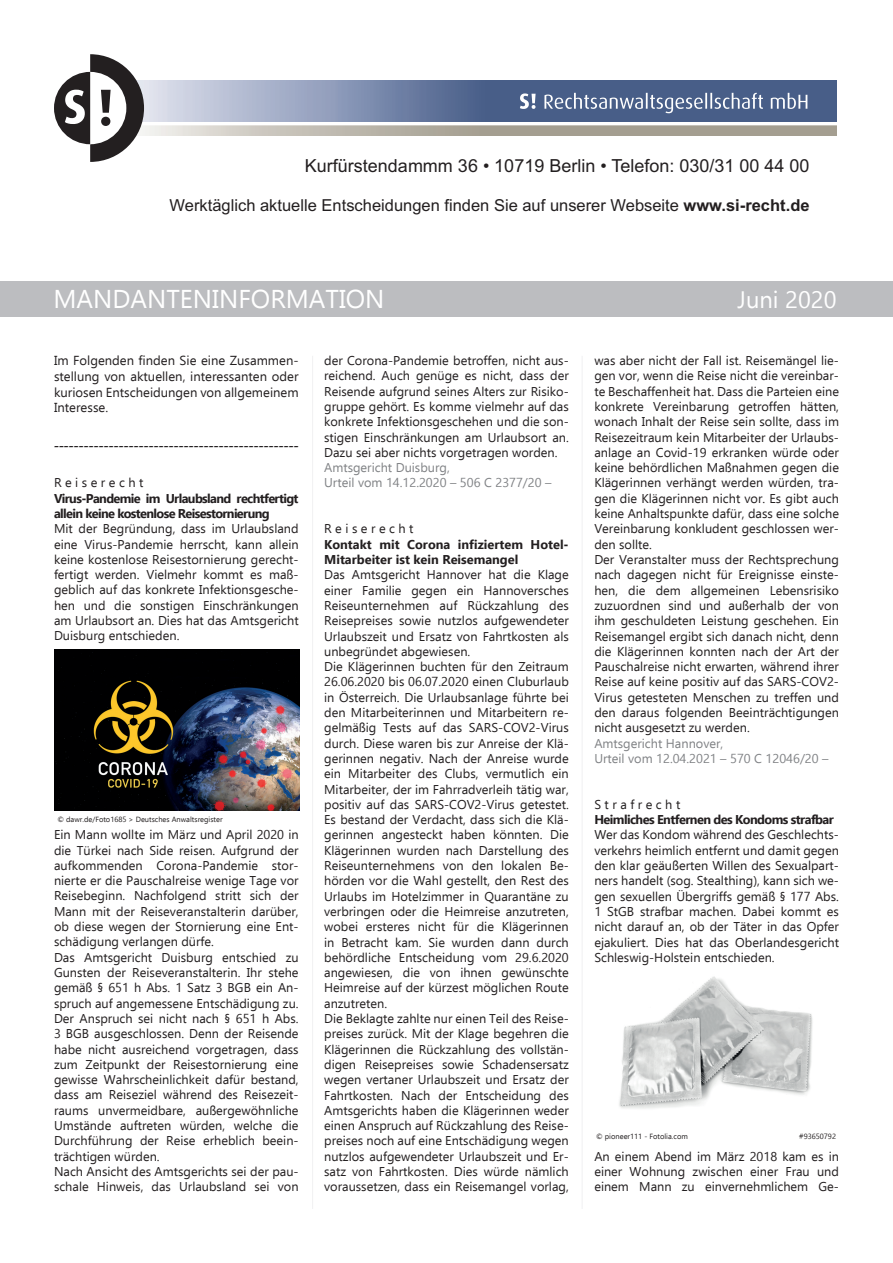
<style>
.page{position:relative;width:893px;height:1263px;background:#fff}
.page>*{position:absolute;margin:0;border:0;box-sizing:border-box;transform-origin:0 0}
.t1{font:25.8px "Ebrima";color:#fff}
.t2{font:23.7px "Ebrima";color:#fff}
.t3{font:18px "Arial";color:#231f20}
.t4{font:16.5px "Arial";color:#231f20}
.t5{font:italic 15px "Times New Roman";color:#231f20}
.t6{font:13.05px/15.6px "Ebrima";color:#231f20;text-align:justify}
.t7{font:12.75px/15.3px "Ebrima";color:#231f20;text-align:justify}
.t8{font:700 12.75px/15.3px "Ebrima";letter-spacing:-.045em;color:#231f20}
.t9{font:12.75px/15.3px "Ebrima";color:#808285}
.t10{font:700 12.75px/15.3px "Ebrima";color:#231f20}
.t11{font:7.5px "Ebrima";color:#231f20}
.s1{font-weight:700}
</style>
<div class="page">
<div style="left:0;top:281px;width:893px;height:35px;background:#bcbdc0"></div>
<hr style="left:312px;top:356px;width:1px;height:853px;background:#bcbdc0">
<hr style="left:582px;top:356px;width:1px;height:853px;background:#bcbdc0">
<img style="left:55px;top:649px;width:244px;height:162px">
<img style="left:619px;top:976px;width:194px;height:133px">
<img style="left:144px;top:80px;width:692px;height:41px">
<svg style="left:520px;top:93px;width:287px;height:20px;background:#6f80a1"></svg>
<svg style="left:54px;top:54px;width:90px;height:108px"></svg>
<h3 class="t3" style="left:305px;top:154px;width:506px">Kurfürstendammm 36 • 10719 Berlin • Telefon: 030/31 00 44 00</h3>
<p class="t4" style="left:170px;top:194px;width:641px">Werktäglich aktuelle Entscheidungen finden Sie auf unserer Webseite <span class="s1">www.si-recht.de</span></p>
<h1 class="t1" style="left:53px;top:280px;width:333px">MANDANTENINFORMATION</h1>
<h2 class="t2" style="left:738px;top:282px;width:100px">Juni 2020</h2>
<p class="t6" style="left:54px;top:352px;width:246px">Im Folgenden finden Sie eine Zusammen&shy;stellung von aktuellen, interessanten oder kuriosen Entscheidungen von allgemeinem Interesse.</p>
<p class="t5" style="left:54px;top:434px;width:246px">-------------------------------------------------</p>
<p class="t7" style="left:54px;top:475px;width:91px">R e i s e r e c h t</p>
<p class="t8" style="left:54px;top:490px;width:246px">Virus-Pandemie im Urlaubsland rechtfertigt allein keine kostenlose Reisestornierung</p>
<p class="t7" style="left:54px;top:521px;width:246px">Mit der Begründung, dass im Urlaubsland eine Virus-Pandemie herrscht, kann allein keine kostenlose Reisestornierung gerecht&shy;fertigt werden. Vielmehr kommt es maß&shy;geblich auf das konkrete Infektionsgesche&shy;hen und die sonstigen Einschränkungen am Urlaubsort an. Dies hat das Amtsgericht Duisburg entschieden.</p>
<p class="t11" style="left:57px;top:813px;width:167px">© dawr.de/Foto1685 &gt; Deutsches Anwaltsregister</p>
<p class="t7" style="left:54px;top:827px;width:246px;text-align:left">Ein Mann wollte im März und April 2020 in die Türkei nach Side reisen. Aufgrund der aufkommenden Corona-Pandemie stor&shy;nierte er die Pauschalreise wenige Tage vor Reisebeginn. Nachfolgend stritt sich der Mann mit der Reiseveranstalterin darüber, ob diese wegen der Stornierung eine Ent&shy;schädigung verlangen dürfe.<br>Das Amtsgericht Duisburg entschied zu Gunsten der Reiseveranstalterin. Ihr stehe gemäß § 651 h Abs. 1 Satz 3 BGB ein An&shy;spruch auf angemessene Entschädigung zu.<br>Der Anspruch sei nicht nach § 651 h Abs.<br>3 BGB ausgeschlossen. Denn der Reisende habe nicht ausreichend vorgetragen, dass zum Zeitpunkt der Reisestornierung eine gewisse Wahrscheinlichkeit dafür bestand, dass am Reiseziel während des Reisezeit&shy;raums unvermeidbare, außergewöhnliche Umstände auftreten würden, welche die Durchführung der Reise erheblich beein&shy;trächtigen würden.<br>Nach Ansicht des Amtsgerichts sei der pau&shy;schale Hinweis, das Urlaubsland sei von</p>
<p class="t7" style="left:324px;top:352px;width:246px">der Corona-Pandemie betroffen, nicht aus&shy;reichend. Auch genüge es nicht, dass der Reisende aufgrund seines Alters zur Risiko&shy;gruppe gehört. Es komme vielmehr auf das konkrete Infektionsgeschehen und die son&shy;stigen Einschränkungen am Urlaubsort an.<br>Dazu sei aber nichts vorgetragen worden.</p>
<p class="t9" style="left:324px;top:460px;width:229px">Amtsgericht Duisburg,<br>Urteil vom 14.12.2020 – 506 C 2377/20 –</p>
<p class="t7" style="left:324px;top:521px;width:91px">R e i s e r e c h t</p>
<p class="t10" style="left:324px;top:536px;width:246px">Kontakt mit Corona infiziertem Hotel-<br>Mitarbeiter ist kein Reisemangel</p>
<p class="t7" style="left:324px;top:567px;width:246px;text-align:left">Das Amtsgericht Hannover hat die Klage einer Familie gegen ein Hannoversches Reiseunternehmen auf Rückzahlung des Reisepreises sowie nutzlos aufgewendeter Urlaubszeit und Ersatz von Fahrtkosten als unbegründet abgewiesen.<br>Die Klägerinnen buchten für den Zeitraum 26.06.2020 bis 06.07.2020 einen Cluburlaub in Österreich. Die Urlaubsanlage führte bei den Mitarbeiterinnen und Mitarbeitern re&shy;gelmäßig Tests auf das SARS-COV2-Virus durch. Diese waren bis zur Anreise der Klä&shy;gerinnen negativ. Nach der Anreise wurde ein Mitarbeiter des Clubs, vermutlich ein Mitarbeiter, der im Fahrradverleih tätig war, positiv auf das SARS-COV2-Virus getestet.<br>Es bestand der Verdacht, dass sich die Klä&shy;gerinnen angesteckt haben könnten. Die Klägerinnen wurden nach Darstellung des Reiseunternehmens von den lokalen Be&shy;hörden vor die Wahl gestellt, den Rest des Urlaubs im Hotelzimmer in Quarantäne zu verbringen oder die Heimreise anzutreten, wobei ersteres nicht für die Klägerinnen in Betracht kam. Sie wurden dann durch behördliche Entscheidung vom 29.6.2020 angewiesen, die von ihnen gewünschte Heimreise auf der kürzest möglichen Route anzutreten.<br>Die Beklagte zahlte nur einen Teil des Reise&shy;preises zurück. Mit der Klage begehren die Klägerinnen die Rückzahlung des vollstän&shy;digen Reisepreises sowie Schadensersatz wegen vertaner Urlaubszeit und Ersatz der Fahrtkosten. Nach der Entscheidung des Amtsgerichts haben die Klägerinnen weder einen Anspruch auf Rückzahlung des Reise&shy;preises noch auf eine Entschädigung wegen nutzlos aufgewendeter Urlaubszeit und Er&shy;satz von Fahrtkosten. Dies würde nämlich voraussetzen, dass ein Reisemangel vorlag,</p>
<p class="t7" style="left:594px;top:352px;width:246px;text-align:left">was aber nicht der Fall ist. Reisemängel lie&shy;gen vor, wenn die Reise nicht die vereinbar&shy;te Beschaffenheit hat. Dass die Parteien eine konkrete Vereinbarung getroffen hätten, wonach Inhalt der Reise sein sollte, dass im Reisezeitraum kein Mitarbeiter der Urlaubs&shy;anlage an Covid-19 erkranken würde oder keine behördlichen Maßnahmen gegen die Klägerinnen verhängt werden würden, tra&shy;gen die Klägerinnen nicht vor. Es gibt auch keine Anhaltspunkte dafür, dass eine solche Vereinbarung konkludent geschlossen wer&shy;den sollte.<br>Der Veranstalter muss der Rechtsprechung nach dagegen nicht für Ereignisse einste&shy;hen, die dem allgemeinen Lebensrisiko zuzuordnen sind und außerhalb der von ihm geschuldeten Leistung geschehen. Ein Reisemangel ergibt sich danach nicht, denn die Klägerinnen konnten nach der Art der Pauschalreise nicht erwarten, während ihrer Reise auf keine positiv auf das SARS-COV2- Virus getesteten Menschen zu treffen und den daraus folgenden Beeinträchtigungen nicht ausgesetzt zu werden.</p>
<p class="t9" style="left:594px;top:735px;width:236px">Amtsgericht Hannover,<br>Urteil vom 12.04.2021 – 570 C 12046/20 –</p>
<p class="t7" style="left:594px;top:796px;width:87px">S t r a f r e c h t</p>
<p class="t8" style="left:594px;top:811px;width:241px">Heimliches Entfernen des Kondoms strafbar</p>
<p class="t7" style="left:594px;top:827px;width:246px">Wer das Kondom während des Geschlechts&shy;verkehrs heimlich entfernt und damit gegen den klar geäußerten Willen des Sexualpart&shy;ners handelt (sog. Stealthing), kann sich we&shy;gen sexuellen Übergriffs gemäß § 177 Abs.<br>1 StGB strafbar machen. Dabei kommt es nicht darauf an, ob der Täter in das Opfer ejakuliert. Dies hat das Oberlandesgericht Schleswig-Holstein entschieden.</p>
<p class="t11" style="left:596px;top:1130px;width:93px">© pioneer111 - Fotolia.com</p>
<p class="t11" style="left:799px;top:1130px;width:38px">#93650792</p>
<p class="t7" style="left:594px;top:1148px;width:246px">An einem Abend im März 2018 kam es in einer Wohnung zwischen einer Frau und einem Mann zu einvernehmlichem Ge-</p>
</div>
